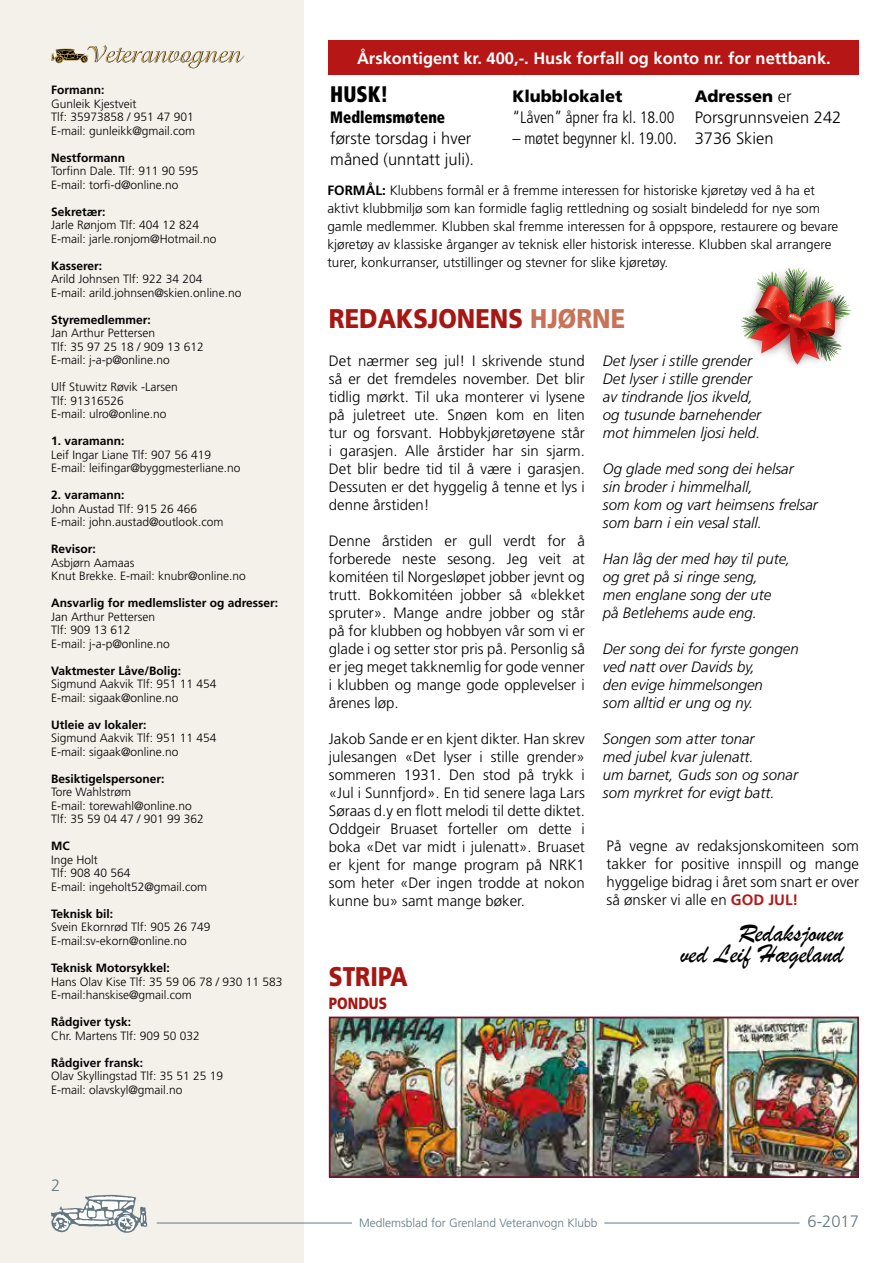
<style>
.page{position:relative;width:893px;height:1263px;background:#fff}
.page>*{position:absolute;margin:0;border:0;box-sizing:border-box;transform-origin:0 0}
.t1{font:27px/21px "Brush Script";color:#000;text-align:right;scale:.96 1}
.t2{font:900 27px "Frutiger";color:#a61612;scale:.88 1}
.t3{font:900 27px "Frutiger";color:#a61612;scale:.84 1}
.t4{font:900 condensed 22.5px "Frutiger";color:#000;scale:.9 1}
.t5{font:300 16.5px/21px "Frutiger";color:#000}
.t6{font:700 16.5px "Frutiger";color:#fff}
.t7{font:300 condensed 16.5px "Frutiger";color:#000}
.t8{font:900 condensed 16.5px "Frutiger";color:#000;scale:.9 1}
.t9{font:900 16.5px "Frutiger";color:#000}
.t10{font:300 16.5px "Frutiger";color:#647781}
.t11{font:900 16.2px "Frutiger";color:#a61612;scale:.84 1}
.t12{font:300 15px/18px "Frutiger";color:#000;text-align:justify}
.t13{font:italic 300 15px/18px "Frutiger";color:#000}
.t14{font:300 13.5px/18px "Frutiger";color:#000}
.t15{font:300 12px/13.5px "Frutiger";color:#000}
.t16{font:700 12px "Frutiger";color:#000}
.t17{font:300 12px "Frutiger";color:#647781}
.s1{font-weight:900}
.s2{font-weight:700}
.s3{color:#c87258}
.s4{font-weight:700;color:#b61615}
</style>
<div class="page">
<div style="left:0;top:0;width:303px;height:1263px;background:#f4f0ea"></div>
<svg style="left:51px;top:45px;width:193px;height:23px"></svg>
<svg style="left:51px;top:1194px;width:96px;height:39px"></svg>
<hr style="left:157px;top:1222px;width:195px;height:1px;background:#647781">
<hr style="left:604px;top:1222px;width:195px;height:1px;background:#647781">
<div style="left:329px;top:40px;width:530px;height:35px;background:#b61615"></div>
<img style="left:332px;top:1019px;width:524px;height:156px">
<div style="left:329px;top:1016px;width:530px;height:162px;border:2px solid #72122e"></div>
<img style="left:741px;top:268px;width:110px;height:96px">
<p class="t16" style="left:51px;top:83px;width:55px">Formann:</p>
<p class="t15" style="left:51px;top:97px;width:146px">Gunleik Kjestveit<br>Tlf: 35973858 / 951 47 901<br>E-mail: gunleikk@gmail.com</p>
<p class="t16" style="left:51px;top:151px;width:76px">Nestformann</p>
<p class="t15" style="left:51px;top:164px;width:149px">Torfinn Dale. Tlf: 911 90 595<br>E-mail: torfi-d@online.no</p>
<p class="t16" style="left:51px;top:205px;width:56px">Sekretær:</p>
<p class="t15" style="left:51px;top:218px;width:167px">Jarle Rønjom Tlf: 404 12 824<br>E-mail: jarle.ronjom@Hotmail.no</p>
<p class="t16" style="left:51px;top:259px;width:53px">Kasserer:</p>
<p class="t15" style="left:51px;top:272px;width:192px">Arild Johnsen Tlf: 922 34 204<br>E-mail: arild.johnsen@skien.online.no</p>
<p class="t16" style="left:51px;top:313px;width:101px">Styremedlemmer:</p>
<p class="t15" style="left:51px;top:326px;width:154px">Jan Arthur Pettersen<br>Tlf: 35 97 25 18 / 909 13 612<br>E-mail: j-a-p@online.no</p>
<p class="t15" style="left:51px;top:380px;width:128px">Ulf Stuwitz Røvik -Larsen<br>Tlf: 91316526<br>E-mail: ulro@online.no</p>
<p class="t16" style="left:51px;top:434px;width:75px">1. varamann:</p>
<p class="t15" style="left:51px;top:448px;width:191px">Leif Ingar Liane Tlf: 907 56 419<br>E-mail: leifingar@byggmesterliane.no</p>
<p class="t16" style="left:51px;top:488px;width:75px">2. varamann:</p>
<p class="t15" style="left:51px;top:502px;width:174px">John Austad Tlf: 915 26 466<br>E-mail: john.austad@outlook.com</p>
<p class="t16" style="left:51px;top:542px;width:46px">Revisor:</p>
<p class="t15" style="left:51px;top:556px;width:196px">Asbjørn Aamaas<br>Knut Brekke. E-mail: knubr@online.no</p>
<p class="t16" style="left:51px;top:596px;width:229px">Ansvarlig for medlemslister og adresser:</p>
<p class="t15" style="left:51px;top:610px;width:120px">Jan Arthur Pettersen<br>Tlf: 909 13 612<br>E-mail: j-a-p@online.no</p>
<p class="t16" style="left:51px;top:664px;width:132px">Vaktmester Låve/Bolig:</p>
<p class="t15" style="left:51px;top:677px;width:167px">Sigmund Aakvik Tlf: 951 11 454<br>E-mail: sigaak@online.no</p>
<p class="t16" style="left:51px;top:718px;width:97px">Utleie av lokaler:</p>
<p class="t15" style="left:51px;top:731px;width:167px">Sigmund Aakvik Tlf: 951 11 454<br>E-mail: sigaak@online.no</p>
<p class="t16" style="left:51px;top:772px;width:115px">Besiktigelspersoner:</p>
<p class="t15" style="left:51px;top:785px;width:154px">Tore Wahlstrøm<br>E-mail: torewahl@online.no<br>Tlf: 35 59 04 47 / 901 99 362</p>
<p class="t16" style="left:51px;top:839px;width:20px">MC</p>
<p class="t15" style="left:51px;top:853px;width:158px">Inge Holt<br>Tlf: 908 40 564<br>E-mail: ingeholt52@gmail.com</p>
<p class="t16" style="left:51px;top:907px;width:64px">Teknisk bil:</p>
<p class="t15" style="left:51px;top:920px;width:161px">Svein Ekornrød Tlf: 905 26 749<br>E-mail:sv-ekorn@online.no</p>
<p class="t16" style="left:51px;top:961px;width:120px">Teknisk Motorsykkel:</p>
<p class="t15" style="left:51px;top:974px;width:233px">Hans Olav Kise Tlf: 35 59 06 78 / 930 11 583<br>E-mail:hanskise@gmail.com</p>
<p class="t16" style="left:51px;top:1015px;width:82px">Rådgiver tysk:</p>
<p class="t15" style="left:51px;top:1028px;width:150px">Chr. Martens Tlf: 909 50 032</p>
<p class="t16" style="left:51px;top:1055px;width:94px">Rådgiver fransk:</p>
<p class="t15" style="left:51px;top:1069px;width:174px">Olav Skyllingstad Tlf: 35 51 25 19<br>E-mail: olavskyl@gmail.no</p>
<p class="t10" style="left:51px;top:1176px;width:11px">2</p>
<p class="t6" style="left:357px;top:49px;width:475px">Årskontigent kr. 400,-. Husk forfall og konto nr. for nettbank.</p>
<h2 class="t4" style="left:330px;top:80px;width:66px">HUSK!</h2>
<p class="t8" style="left:330px;top:107px;width:129px">Medlemsmøtene</p>
<p class="t5" style="left:330px;top:128px;width:145px">første torsdag i hver måned (unntatt juli).</p>
<p class="t5" style="left:695px;top:86px;width:148px"><span class="s1">Adressen</span> er<br>Porsgrunnsveien 242<br>3736 Skien</p>
<p class="t9" style="left:512px;top:86px;width:112px">Klubblokalet</p>
<p class="t7" style="left:512px;top:108px;width:164px">“Låven” åpner fra kl. 18.00</p>
<p class="t7" style="left:512px;top:129px;width:166px">– møtet begynner kl. 19.00.</p>
<p class="t14" style="left:327px;top:181px;width:512px"><span class="s2">FORMÅL:</span> Klubbens formål er å fremme interessen for historiske kjøretøy ved å ha et aktivt klubbmiljø som kan formidle faglig rettledning og sosialt bindeledd for nye som gamle medlemmer. Klubben skal fremme interessen for å oppspore, restaurere og bevare kjøretøy av klassiske årganger av teknisk eller historisk interesse. Klubben skal arrangere turer, konkurranser, utstillinger og stevner for slike kjøretøy.</p>
<h1 class="t2" style="left:329px;top:302px;width:338px">REDAKSJONENS <span class="s3">HJØRNE</span></h1>
<p class="t12" style="left:329px;top:351px;width:258px">Det nærmer seg jul! I skrivende stund så er det fremdeles november. Det blir tidlig mørkt. Til uka monterer vi lysene på juletreet ute. Snøen kom en liten tur og forsvant. Hobbykjøretøyene står i garasjen. Alle årstider har sin sjarm.<br>Det blir bedre tid til å være i garasjen.<br>Dessuten er det hyggelig å tenne et lys i denne årstiden!</p>
<p class="t12" style="left:329px;top:531px;width:258px">Denne årstiden er gull verdt for å forberede neste sesong. Jeg veit at komitéen til Norgesløpet jobber jevnt og trutt. Bokkomitéen jobber så «blekket spruter». Mange andre jobber og står på for klubben og hobbyen vår som vi er glade i og setter stor pris på. Personlig så er jeg meget takknemlig for gode venner i klubben og mange gode opplevelser i årenes løp.</p>
<p class="t12" style="left:329px;top:729px;width:258px">Jakob Sande er en kjent dikter. Han skrev julesangen «Det lyser i stille grender» sommeren 1931. Den stod på trykk i «Jul i Sunnfjord». En tid senere laga Lars Søraas d.y en flott melodi til dette diktet.<br>Oddgeir Bruaset forteller om dette i boka «Det var midt i julenatt». Bruaset er kjent for mange program på NRK1 som heter «Der ingen trodde at nokon kunne bu» samt mange bøker.</p>
<p class="t13" style="left:603px;top:351px;width:160px">Det lyser i stille grender<br>Det lyser i stille grender av tindrande ljos ikveld, og tusunde barnehender mot himmelen ljosi held.</p>
<p class="t13" style="left:603px;top:459px;width:217px">Og glade med song dei helsar<br>sin broder i himmelhall,<br>som kom og vart heimsens frelsar som barn i ein vesal stall.</p>
<p class="t13" style="left:603px;top:549px;width:189px">Han låg der med høy til pute, og gret på si ringe seng,<br>men englane song der ute på Betlehems aude eng.</p>
<p class="t13" style="left:603px;top:639px;width:197px">Der song dei for fyrste gongen ved natt over Davids by,<br>den evige himmelsongen<br>som alltid er ung og ny.</p>
<p class="t13" style="left:603px;top:729px;width:197px">Songen som atter tonar<br>med jubel kvar julenatt.<br>um barnet, Guds son og sonar som myrkret for evigt batt.</p>
<p class="t12" style="left:607px;top:837px;width:254px">På vegne av redaksjonskomiteen som takker for positive innspill og mange hyggelige bidrag i året som snart er over så ønsker vi alle en <span class="s4">GOD JUL!</span></p>
<h1 class="t1" style="left:681px;top:922px;width:171px">Redaksjonen<br>ved Leif Hægeland</h1>
<h1 class="t3" style="left:329px;top:960px;width:96px">STRIPA</h1>
<p class="t11" style="left:329px;top:993px;width:71px">PONDUS</p>
<p class="t17" style="left:359px;top:1216px;width:240px">Medlemsblad for Grenland Veteranvogn Klubb</p>
<p class="t10" style="left:808px;top:1212px;width:53px">6-2017</p>
</div>
